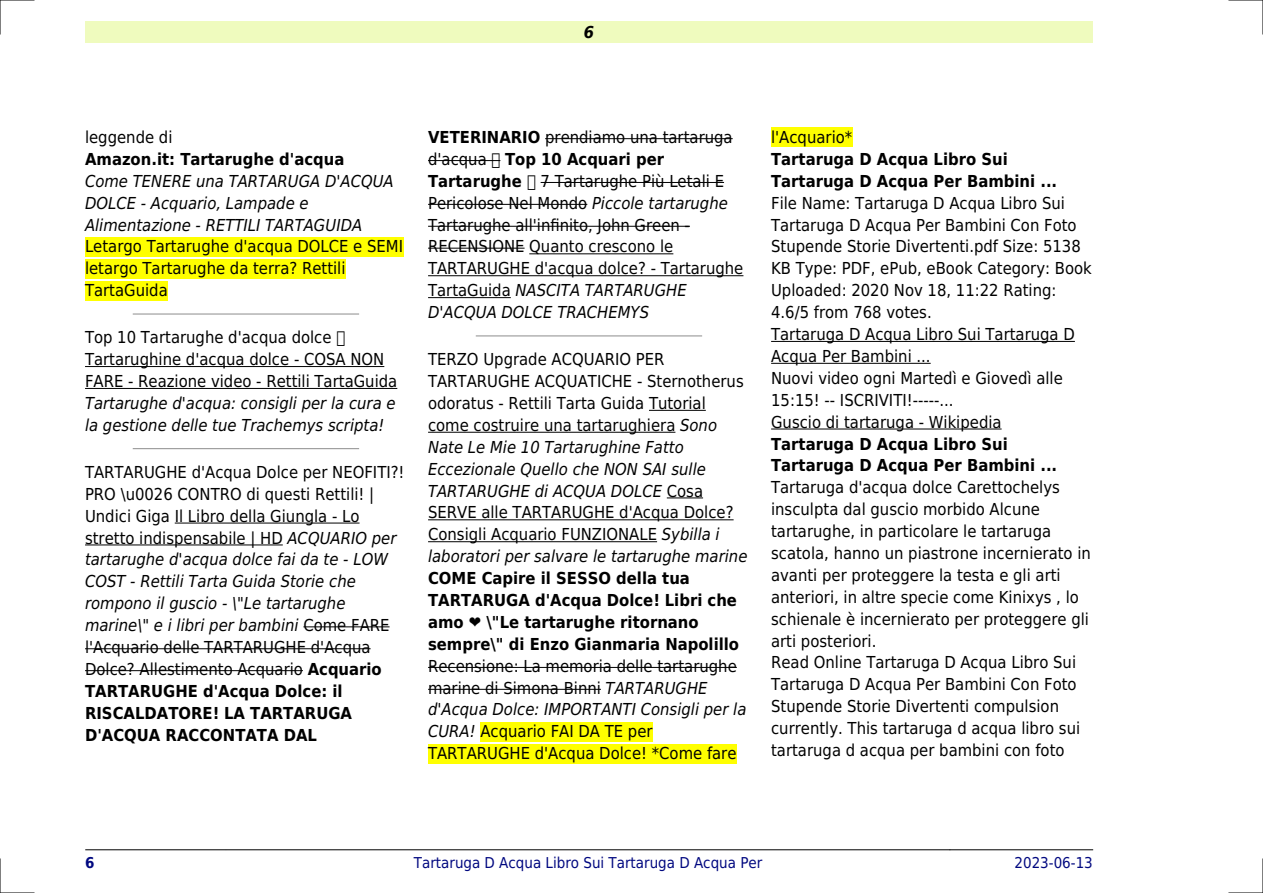
<style>
.page{position:relative;width:1263px;height:893px;background:#fff}
.page>*{position:absolute;margin:0;border:0;box-sizing:border-box;transform-origin:0 0}
.t1{font:16.5px/21.9px "DejaVu Sans Condensed";color:#000}
.t2{font:700 16.5px/21.9px "DejaVu Sans Condensed";color:#000}
.t3{font:italic 16.5px/21.9px "DejaVu Sans Condensed";color:#000}
.t4{font:italic 700 16.5px "DejaVu Sans Condensed";color:#000}
.t5{font:15px "DejaVu Sans Condensed";color:#000880}
.t6{font:700 15px "DejaVu Sans Condensed";color:#000880}
.s1{font-style:italic}
.s2{font-weight:700}
</style>
<div class="page">
<div style="left:85px;top:21px;width:1008px;height:22px;background:#effbbe"></div>
<hr style="left:85px;top:849px;width:141px;height:1px;background:#000">
<hr style="left:226px;top:849px;width:724px;height:1px;background:#000">
<hr style="left:950px;top:849px;width:143px;height:1px;background:#000">
<div style="left:85px;top:237px;width:318px;height:19px;background:#ff0"></div>
<div style="left:85px;top:259px;width:260px;height:19px;background:#ff0"></div>
<div style="left:85px;top:281px;width:83px;height:19px;background:#ff0"></div>
<hr style="left:133px;top:313px;width:226px;height:2px;background:#999">
<hr style="left:85px;top:366px;width:299px;height:1px;background:#000">
<hr style="left:85px;top:388px;width:312px;height:1px;background:#000">
<hr style="left:133px;top:448px;width:226px;height:1px;background:#999">
<hr style="left:175px;top:523px;width:185px;height:1px;background:#000">
<hr style="left:85px;top:545px;width:198px;height:1px;background:#000">
<hr style="left:303px;top:626px;width:87px;height:1px;background:#000">
<hr style="left:85px;top:648px;width:286px;height:1px;background:#000">
<hr style="left:85px;top:670px;width:218px;height:1px;background:#000">
<hr style="left:545px;top:138px;width:188px;height:1px;background:#000">
<hr style="left:428px;top:160px;width:72px;height:1px;background:#000">
<hr style="left:541px;top:182px;width:183px;height:1px;background:#000">
<hr style="left:428px;top:204px;width:159px;height:1px;background:#000">
<hr style="left:428px;top:226px;width:262px;height:1px;background:#000">
<hr style="left:428px;top:248px;width:97px;height:1px;background:#000">
<hr style="left:529px;top:253px;width:144px;height:1px;background:#000">
<hr style="left:428px;top:275px;width:315px;height:1px;background:#000">
<hr style="left:428px;top:297px;width:83px;height:1px;background:#000">
<hr style="left:476px;top:335px;width:226px;height:1px;background:#999">
<hr style="left:649px;top:410px;width:57px;height:1px;background:#000">
<hr style="left:428px;top:432px;width:247px;height:1px;background:#000">
<hr style="left:667px;top:498px;width:36px;height:1px;background:#000">
<hr style="left:428px;top:519px;width:306px;height:1px;background:#000">
<hr style="left:428px;top:541px;width:229px;height:1px;background:#000">
<hr style="left:428px;top:667px;width:309px;height:1px;background:#000">
<hr style="left:428px;top:689px;width:173px;height:1px;background:#000">
<div style="left:480px;top:722px;width:173px;height:19px;background:#ff0"></div>
<div style="left:428px;top:744px;width:308px;height:19px;background:#ff0"></div>
<div style="left:771px;top:128px;width:81px;height:19px;background:#ff0"></div>
<hr style="left:771px;top:341px;width:304px;height:1px;background:#000">
<hr style="left:771px;top:363px;width:160px;height:1px;background:#000">
<hr style="left:771px;top:429px;width:231px;height:1px;background:#000">
<hr style="left:0;top:0;width:34px;height:1px;background:#000">
<hr style="left:1229px;top:0;width:34px;height:1px;background:#000">
<hr style="left:0;top:892px;width:34px;height:1px;background:#000">
<hr style="left:1229px;top:892px;width:34px;height:1px;background:#000">
<hr style="left:0;top:0;width:1px;height:34px;background:#000">
<hr style="left:0;top:859px;width:1px;height:34px;background:#000">
<hr style="left:1262px;top:0;width:1px;height:34px;background:#000">
<hr style="left:1262px;top:859px;width:1px;height:34px;background:#000">
<svg style="left:492px;top:160px;width:8px;height:2px"></svg>
<p class="t4" style="left:584px;top:23px;width:12px">6</p>
<p class="t1" style="left:85px;top:126px;width:89px">leggende di</p>
<p class="t2" style="left:85px;top:148px;width:261px">Amazon.it: Tartarughe d'acqua</p>
<p class="t3" style="left:85px;top:170px;width:310px">Come TENERE una TARTARUGA D'ACQUA<br>DOLCE - Acquario, Lampade e<br>Alimentazione - RETTILI TARTAGUIDA</p>
<p class="t1" style="left:85px;top:236px;width:320px">Letargo Tartarughe d'acqua DOLCE e SEMI letargo Tartarughe da terra? Rettili<br>TartaGuida</p>
<p class="t1" style="left:85px;top:327px;width:314px">Top 10 Tartarughe d'acqua dolce<br>Tartarughine d'acqua dolce - COSA NON<br>FARE - Reazione video - Rettili TartaGuida</p>
<p class="t3" style="left:85px;top:392px;width:312px">Tartarughe d'acqua: consigli per la cura e la gestione delle tue Trachemys scripta!</p>
<p class="t1" style="left:85px;top:461px;width:321px">TARTARUGHE d'Acqua Dolce per NEOFITI?!<br>PRO \u0026 CONTRO di questi Rettili! | Undici Giga Il Libro della Giungla - Lo stretto indispensabile | HD <span class="s1">ACQUARIO per tartarughe d'acqua dolce fai da te - LOW COST - Rettili Tarta Guida Storie che rompono il guscio - \"Le tartarughe marine\" e i libri per bambini</span> Come FARE l'Acquario delle TARTARUGHE d'Acqua Dolce? Allestimento Acquario <span class="s2">Acquario TARTARUGHE d'Acqua Dolce: il RISCALDATORE! LA TARTARUGA D'ACQUA RACCONTATA DAL</span></p>
<p class="t1" style="left:428px;top:126px;width:317px"><span class="s2">VETERINARIO</span> prendiamo una tartaruga d'acqua <span class="s2">Top 10 Acquari per Tartarughe</span> 7 Tartarughe Più Letali E Pericolose Nel Mondo <span class="s1">Piccole tartarughe </span>Tartarughe all'infinito, John Green - RECENSIONE Quanto crescono le TARTARUGHE d'acqua dolce? - Tartarughe TartaGuida <span class="s1">NASCITA TARTARUGHE D'ACQUA DOLCE TRACHEMYS</span></p>
<p class="t1" style="left:428px;top:348px;width:321px">TERZO Upgrade ACQUARIO PER TARTARUGHE ACQUATICHE - Sternotherus odoratus - Rettili Tarta Guida Tutorial come costruire una tartarughiera <span class="s1">Sono Nate Le Mie 10 Tartarughine Fatto Eccezionale Quello che NON SAI sulle TARTARUGHE di ACQUA DOLCE</span> Cosa SERVE alle TARTARUGHE d'Acqua Dolce?<br>Consigli Acquario FUNZIONALE <span class="s1">Sybilla i laboratori per salvare le tartarughe marine</span></p>
<p class="t2" style="left:428px;top:567px;width:310px">COME Capire il SESSO della tua<br>TARTARUGA d'Acqua Dolce! Libri che amo</p>
<p class="t2" style="left:428px;top:611px;width:313px;text-indent:58px">\"Le tartarughe ritornano sempre\" di Enzo Gianmaria Napolillo</p>
<p class="t1" style="left:428px;top:655px;width:320px">Recensione: La memoria delle tartarughe marine di Simona Binni <span class="s1">TARTARUGHE d'Acqua Dolce: IMPORTANTI Consigli per la CURA!</span> Acquario FAI DA TE per TARTARUGHE d'Acqua Dolce! *Come fare</p>
<p class="t1" style="left:771px;top:126px;width:83px">l'Acquario*</p>
<p class="t2" style="left:771px;top:148px;width:288px">Tartaruga D Acqua Libro Sui<br>Tartaruga D Acqua Per Bambini ...</p>
<p class="t1" style="left:771px;top:192px;width:322px">File Name: Tartaruga D Acqua Libro Sui Tartaruga D Acqua Per Bambini Con Foto Stupende Storie Divertenti.pdf Size: 5138<br>KB Type: PDF, ePub, eBook Category: Book Uploaded: 2020 Nov 18, 11:22 Rating:<br>4.6/5 from 768 votes.<br>Tartaruga D Acqua Libro Sui Tartaruga D Acqua Per Bambini ...<br>Nuovi video ogni Martedì e Giovedì alle 15:15! -- ISCRIVITI!-----...<br>Guscio di tartaruga - Wikipedia</p>
<p class="t2" style="left:771px;top:433px;width:288px">Tartaruga D Acqua Libro Sui<br>Tartaruga D Acqua Per Bambini ...</p>
<p class="t1" style="left:771px;top:477px;width:321px">Tartaruga d'acqua dolce Carettochelys insculpta dal guscio morbido Alcune tartarughe, in particolare le tartaruga scatola, hanno un piastrone incernierato in avanti per proteggere la testa e gli arti anteriori, in altre specie come Kinixys , lo schienale è incernierato per proteggere gli arti posteriori.<br>Read Online Tartaruga D Acqua Libro Sui Tartaruga D Acqua Per Bambini Con Foto Stupende Storie Divertenti compulsion currently. This tartaruga d acqua libro sui tartaruga d acqua per bambini con foto</p>
<p class="t6" style="left:85px;top:854px;width:11px">6</p>
<p class="t5" style="left:414px;top:854px;width:350px">Tartaruga D Acqua Libro Sui Tartaruga D Acqua Per</p>
<p class="t5" style="left:1014px;top:854px;width:80px">2023-06-13</p>
</div>
